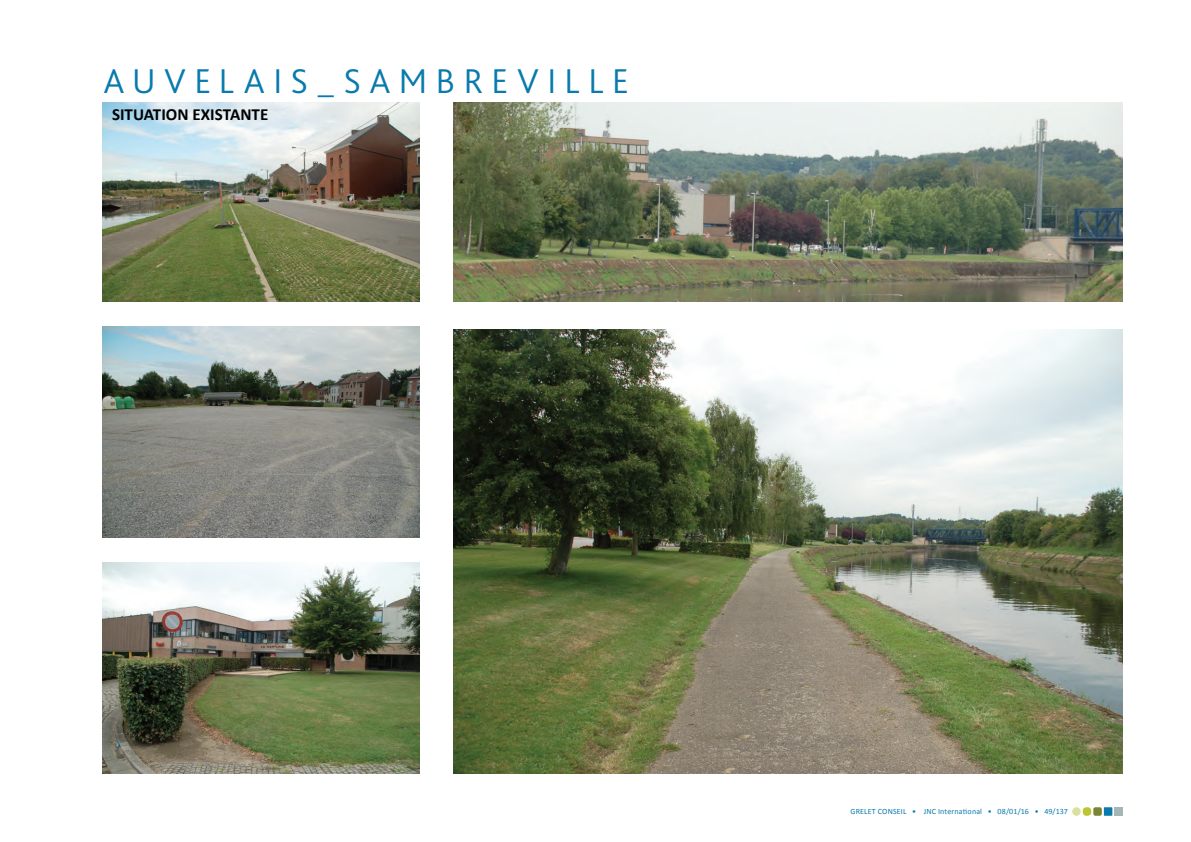
<style>
.page{position:relative;width:1191px;height:842px;background:#fff}
.page>*{position:absolute;margin:0;border:0;box-sizing:border-box;transform-origin:0 0}
.t1{font:300 36px "Bliss 2";letter-spacing:.23em;color:#087aad}
.t2{font:700 17px "Calibri";color:#000}
.t3{font:8px "Calibri";letter-spacing:.02em;color:#087aad}
</style>
<div class="page">
<div style="left:1072px;top:807px;width:8px;height:9px;background:#dae19c;border-radius:50%"></div>
<div style="left:1114px;top:807px;width:9px;height:9px;background:#a5b6b6"></div>
<div style="left:1103px;top:807px;width:9px;height:9px;background:#087aad"></div>
<div style="left:1093px;top:807px;width:8px;height:9px;background:#798635;border-radius:2px"></div>
<div style="left:1082px;top:807px;width:9px;height:9px;background:#bdc535;border-radius:4px"></div>
<img style="left:102px;top:327px;width:318px;height:211px">
<img style="left:102px;top:102px;width:318px;height:200px">
<img style="left:454px;top:102px;width:669px;height:200px">
<img style="left:454px;top:329px;width:669px;height:445px">
<img style="left:102px;top:563px;width:318px;height:211px">
<h1 class="t1" style="left:103px;top:58px;width:293px">AUVELAIS_SAMBREVILLE</h1>
<h2 class="t2" style="left:112px;top:104px;width:158px">SITUATION EXISTANTE</h2>
<p class="t3" style="left:850px;top:806px;width:219px">GRELET CONSEIL • JNC International • 08/01/16 • 49/137</p>
</div>
